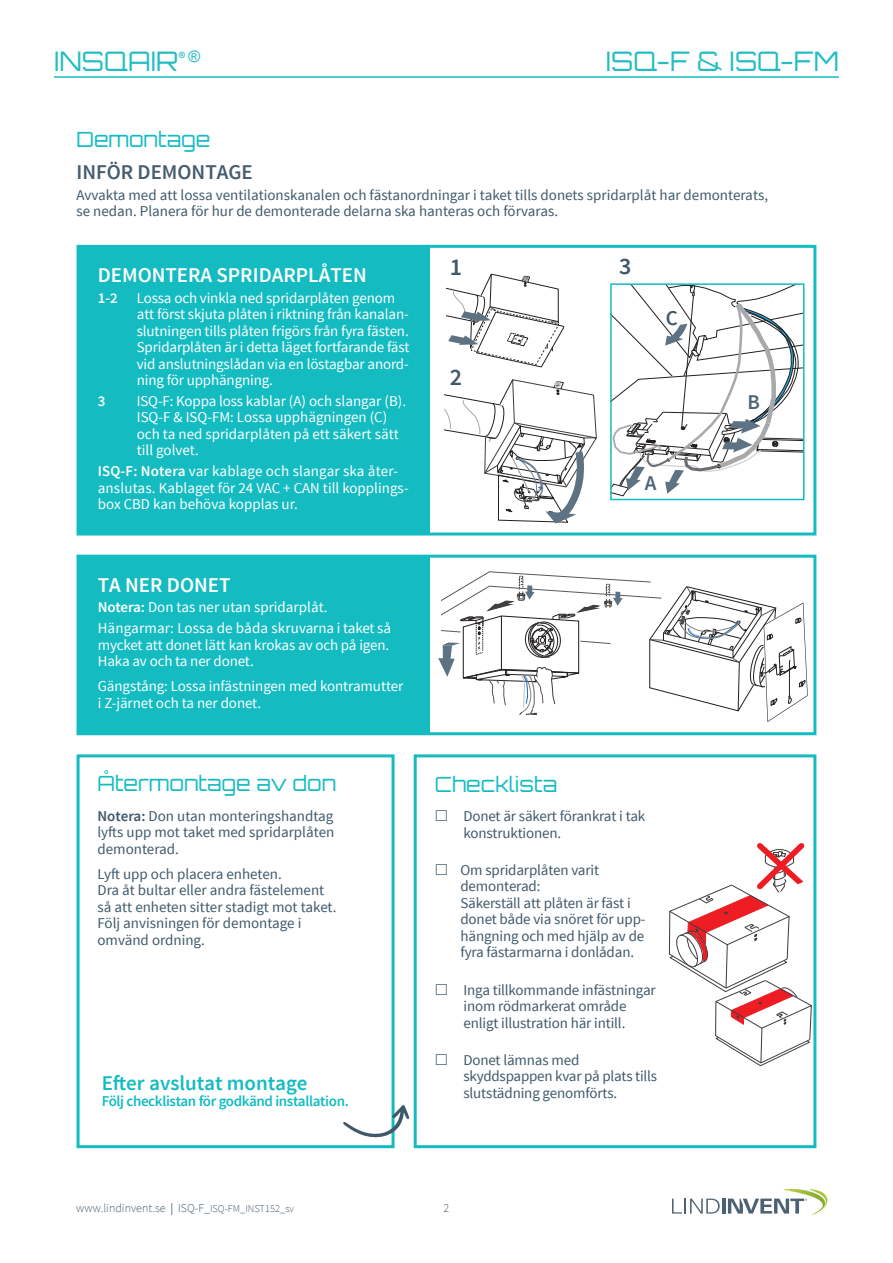
<style>
.page{position:relative;width:893px;height:1263px;background:#fff}
.page>*{position:absolute;margin:0;border:0;box-sizing:border-box;transform-origin:0 0}
.t1{font:300 27px "Orbitron";color:#23bdc3}
.t2{font:600 24px "Source Sans Pro";color:#3f596b}
.Rubrik_1{font:300 21px "Orbitron";color:#14bcc2}
.Rubrik_2{font:600 21px "Source Sans Pro";color:#fff}
.Brödtext{font:600 21px "Source Sans Pro";color:#14bcc2}
.Rubrik_2-2{font:600 21px "Source Sans Pro";color:#445d6f}
.t3{font:600 21px "Source Sans Pro";color:#4e6577}
.t4{font:600 21px "Source Sans Pro";color:#3f596b}
.Brödtext-2{font:15px/16.5px "Source Sans Pro";letter-spacing:-.005em;color:#fff}
.Brödtext-_grå{font:15px/16.5px "Source Sans Pro";color:#3f596b}
.rubrik_3{font:15px/16.5px "Source Sans Pro";letter-spacing:-.01em;color:#fff}
.Brödtext-3{font:15px/16.5px "Source Sans Pro";letter-spacing:-.01em;color:#3f596b}
.Rubrik_1-2{font:15px/16.5px "Source Sans Pro";letter-spacing:-.01em;color:#3f596b}
.Brödtext-4{font:600 15px "Source Sans Pro";letter-spacing:-.025em;color:#14bcc2}
.rubrik_3-2{font:600 15px "Source Sans Pro";color:#fff}
.Brödtext-5{font:600 15px "Source Sans Pro";color:#fff}
.t5{font:300 12px "Source Sans Pro";color:#445d6f}
.t6{font:300 6.15px "Source Sans Pro";color:#4d6172}
.s1{font-weight:600}
.s2{font-weight:400}
.s3{font-size:10.5px}
</style>
<div class="page">
<svg style="left:672px;top:1198px;width:48px;height:15px"></svg>
<hr style="left:722px;top:1198px;width:3px;height:15px;background:#4c6172">
<svg style="left:728px;top:1189px;width:100px;height:26px"></svg>
<hr style="left:54px;top:76px;width:785px;height:2px;background:#14bcc2">
<div style="left:77px;top:555px;width:739px;height:180px;border:3px solid #14bcc2"></div>
<div style="left:77px;top:245px;width:739px;height:290px;border:3px solid #14bcc2"></div>
<div style="left:610px;top:283px;width:194px;height:217px;border:2px solid #14bcc2"></div>
<div style="left:77px;top:246px;width:352px;height:288px;background:#14bcc2"></div>
<div style="left:77px;top:555px;width:352px;height:177px;background:#14bcc2"></div>
<div style="left:77px;top:754px;width:318px;height:394px;border:3px solid #14bcc2"></div>
<div style="left:414px;top:754px;width:402px;height:394px;background:#fff;border:3px solid #14bcc2"></div>
<svg style="left:668px;top:843px;width:144px;height:223px"></svg>
<svg style="left:343px;top:1105px;width:66px;height:33px"></svg>
<svg style="left:611px;top:284px;width:193px;height:212px"></svg>
<svg style="left:446px;top:273px;width:118px;height:95px"></svg>
<svg style="left:438px;top:571px;width:370px;height:151px"></svg>
<svg style="left:444px;top:379px;width:153px;height:145px"></svg>
<h1 class="t1" style="left:54px;top:44px;width:133px">INSQAIR<sup>®</sup></h1>
<h1 class="t1" style="left:606px;top:44px;width:235px">ISQ-F &amp; ISQ-FM</h1>
<p class="Rubrik_1" style="left:77px;top:125px;width:135px">Demontage</p>
<p class="Rubrik_2-2" style="left:77px;top:159px;width:178px">INFÖR DEMONTAGE</p>
<p class="Brödtext-_grå" style="left:77px;top:187px;width:693px">Avvakta med att lossa ventilationskanalen och fästanordningar i taket tills donets spridarplåt har demonterats, se nedan. Planera för hur de demonterade delarna ska hanteras och förvaras.</p>
<p class="Rubrik_2" style="left:98px;top:262px;width:270px">DEMONTERA SPRIDARPLÅTEN</p>
<p class="rubrik_3-2" style="left:98px;top:288px;width:21px">1-2</p>
<p class="rubrik_3" style="left:137px;top:290px;width:274px">Lossa och vinkla ned spridarplåten genom att först skjuta plåten i riktning från kanalan&shy;slutningen tills plåten frigörs från fyra fästen.<br>Spridarplåten är i detta läget fortfarande fäst vid anslutningslådan via en löstagbar anord&shy;ning för upphängning.</p>
<p class="Brödtext-5" style="left:98px;top:391px;width:9px">3</p>
<p class="Brödtext-2" style="left:137px;top:393px;width:271px">ISQ-F: Koppa loss kablar (A) och slangar (B).<br>ISQ-F &amp; ISQ-FM: Lossa upphägningen (C) och ta ned spridarplåten på ett säkert sätt till golvet.</p>
<p class="Brödtext-2" style="left:98px;top:463px;width:312px"><span class="s1">ISQ-F: Notera</span> var kablage och slangar ska åter&shy;anslutas. Kablaget för 24 VAC + CAN till kopplings&shy;box CBD kan behöva kopplas ur.</p>
<p class="Rubrik_2" style="left:98px;top:571px;width:134px">TA NER DONET</p>
<p class="rubrik_3" style="left:98px;top:599px;width:231px"><span class="s1">Notera:</span> Don tas ner utan spridarplåt.</p>
<p class="Brödtext-2" style="left:98px;top:620px;width:295px">Hängarmar: Lossa de båda skruvarna i taket så mycket att donet lätt kan krokas av och på igen.<br>Haka av och ta ner donet.</p>
<p class="Brödtext-2" style="left:98px;top:678px;width:307px">Gängstång: Lossa infästningen med kontramutter i Z-järnet och ta ner donet.</p>
<p class="Rubrik_1" style="left:97px;top:770px;width:240px">Återmontage av don</p>
<p class="Brödtext-_grå" style="left:97px;top:808px;width:238px;text-align:justify"><span class="s1">Notera:</span> Don utan monteringshandtag lyfts upp mot taket med spridarplåten demonterad.</p>
<p class="Brödtext-_grå" style="left:97px;top:866px;width:241px">Lyft upp och placera enheten.<br>Dra åt bultar eller andra fästelement så att enheten sitter stadigt mot taket.<br>Följ anvisningen för demontage i omvänd ordning.</p>
<p class="Brödtext" style="left:102px;top:1069px;width:207px">Efter avslutat montage</p>
<p class="Brödtext-4" style="left:102px;top:1092px;width:249px">Följ checklistan för godkänd installation.</p>
<p class="t2" style="left:450px;top:252px;width:14px">1</p>
<p class="t2" style="left:450px;top:362px;width:14px">2</p>
<p class="t2" style="left:619px;top:251px;width:14px">3</p>
<p class="t4" style="left:666px;top:305px;width:14px">C</p>
<p class="t3" style="left:645px;top:469px;width:13px">A</p>
<p class="Rubrik_1" style="left:435px;top:771px;width:124px">Checklista</p>
<p class="Brödtext-3" style="left:463px;top:808px;width:183px">Donet är säkert förankrat i tak konstruktionen.</p>
<p class="Rubrik_1-2" style="left:460px;top:862px;width:187px">Om spridarplåten varit demonterad:<br>Säkerställ att plåten är fäst i donet både via snöret för upp&shy;hängning och med hjälp av de fyra fästarmarna i donlådan.</p>
<p class="Brödtext-3" style="left:463px;top:982px;width:194px">Inga tillkommande infästningar inom rödmarkerat område enligt illustration här intill.</p>
<p class="Brödtext-3" style="left:463px;top:1052px;width:195px">Donet lämnas med skyddspappen kvar på plats tills slutstädning genomförts.</p>
<p class="t5" style="left:76px;top:1200px;width:219px">www.lindinvent.se <span class="s2">|</span> ISQ-F_<span class="s3">ISQ-FM_INST152_sv</span></p>
<p class="t5" style="left:444px;top:1200px;width:7px">2</p>
<p class="t3" style="left:747px;top:388px;width:14px">B</p>
<p class="t6" style="left:805px;top:1197px;width:4px">®</p>
</div>
